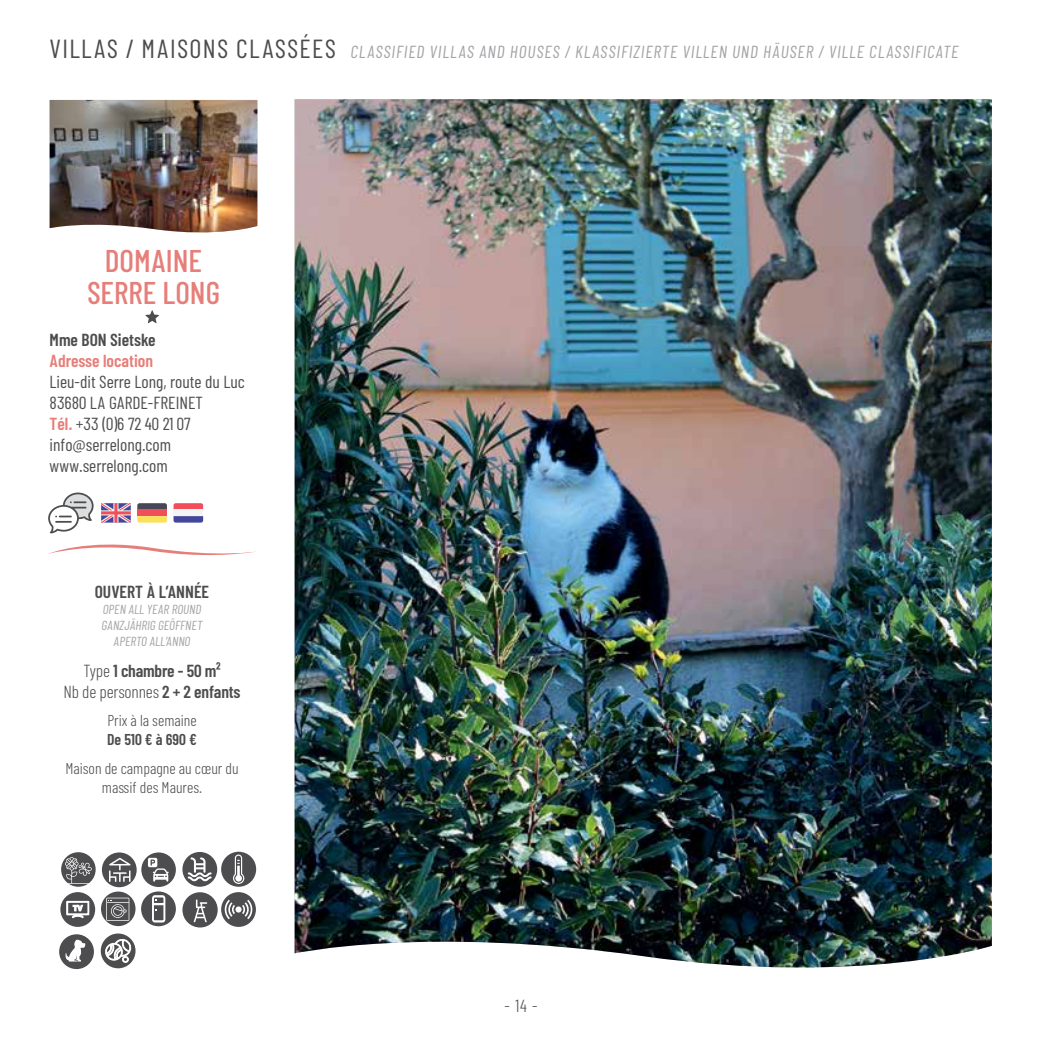
<style>
.page{position:relative;width:1042px;height:1042px;background:#fff}
.page>*{position:absolute;margin:0;border:0;box-sizing:border-box;transform-origin:0 0}
.t1{font:500 31.5px/31.5px "Barlow Condensed";color:#e67e79;text-align:center}
.t2{font:26.25px "Barlow Condensed";color:#4d4d4f}
.t3{font:17.5px/21px "Barlow Condensed";color:#4d4d4f}
.t4{font:italic 17.5px "Barlow Condensed";letter-spacing:.05em;color:#a2a4a7}
.t5{font:600 17.5px/21px "Barlow Condensed";color:#4d4d4f;text-align:center}
.t6{font:600 17.5px "Barlow Condensed";color:#e67e79}
.t7{font:300 17.5px "Barlow Condensed";color:#4d4d4f}
.t8{font:300 15.75px/18.9px "Barlow Condensed";color:#4d4d4f;text-align:center}
.t9{font:600 15.75px "Barlow Condensed";color:#4d4d4f}
.t10{font:italic 13.12px/15.8px "Barlow Condensed";color:#a2a4a7;text-align:center}
.s1{font-style:normal;font-size:26.25px;color:#4d4d4f}
.s2{font-weight:600;color:#e67e79}
.s3{font-weight:300}
</style>
<div class="page">
<img style="left:50px;top:100px;width:207px;height:133px">
<div style="left:182px;top:852px;width:35px;height:35px;background:#4d4d4f;border-radius:50%"></div>
<svg style="left:188px;top:857px;width:24px;height:24px"></svg>
<div style="left:221px;top:892px;width:35px;height:35px;background:#4d4d4f;border-radius:50%"></div>
<svg style="left:225px;top:900px;width:27px;height:19px"></svg>
<div style="left:60px;top:892px;width:35px;height:35px;background:#4d4d4f;border-radius:50%"></div>
<svg style="left:66px;top:900px;width:24px;height:19px"></svg>
<svg style="left:145px;top:310px;width:14px;height:13px"></svg>
<svg style="left:61px;top:852px;width:35px;height:35px"></svg>
<svg style="left:65px;top:857px;width:27px;height:27px"></svg>
<div style="left:102px;top:852px;width:35px;height:35px;background:#4d4d4f;border-radius:50%"></div>
<svg style="left:109px;top:858px;width:22px;height:24px"></svg>
<div style="left:221px;top:852px;width:35px;height:35px;background:#4d4d4f;border-radius:50%"></div>
<svg style="left:233px;top:854px;width:11px;height:30px"></svg>
<svg style="left:101px;top:891px;width:35px;height:35px"></svg>
<svg style="left:106px;top:897px;width:23px;height:24px"></svg>
<div style="left:141px;top:891px;width:35px;height:35px;background:#4d4d4f;border-radius:50%"></div>
<svg style="left:152px;top:895px;width:13px;height:27px"></svg>
<div style="left:59px;top:934px;width:35px;height:35px;background:#4d4d4f;border-radius:50%"></div>
<svg style="left:65px;top:939px;width:20px;height:22px"></svg>
<div style="left:182px;top:892px;width:36px;height:35px;background:#4d4d4f;border-radius:50%"></div>
<svg style="left:194px;top:899px;width:13px;height:23px"></svg>
<div style="left:141px;top:852px;width:35px;height:35px;background:#4d4d4f;border-radius:50%"></div>
<svg style="left:148px;top:858px;width:21px;height:23px"></svg>
<svg style="left:101px;top:933px;width:35px;height:35px"></svg>
<svg style="left:105px;top:939px;width:27px;height:23px"></svg>
<img style="left:295px;top:99px;width:697px;height:869px">
<svg style="left:48px;top:492px;width:208px;height:63px"></svg>
<div style="left:137px;top:510px;width:30px;height:6px;background:#f04e58"></div>
<h2 class="t2" style="left:50px;top:32px;width:12px">VILLA</h2>
<p class="t4" style="left:107px;top:40px;width:853px"><span class="s1">S / MAI SON S CLASSÉE S</span> CLASSIFIED VILLAS AND HOUSES / KLASSIFIZIERTE VILLEN UND HÄUSER / VILLE CLASSIFICATE</p>
<h1 class="t1" style="left:87px;top:244px;width:131px">DOMAINE<br>SERRE LONG</h1>
<p class="t5" style="left:50px;top:328px;width:108px">Mme BON Sietske</p>
<p class="t6" style="left:50px;top:349px;width:105px">Adresse location</p>
<p class="t3" style="left:50px;top:370px;width:197px">Lieu-dit Serre Long, route du Luc<br>83680 La Garde-Freinet<br><span class="s2">Tél.</span> +33 (0)6 72 40 21 07 info@serrelong.com www.serrelong.com</p>
<p class="t5" style="left:95px;top:581px;width:114px">OUVERT À l’année</p>
<p class="t10" style="left:102px;top:601px;width:102px">OPEN ALL YEAR ROUND<br>GANZJÄHRIG GEÖFFNET<br>APERTO ALL’ANNO</p>
<p class="t5" style="left:63px;top:659px;width:179px"><span class="s3">Type</span> 1 chambre - 50 m²<br><span class="s3">Nb de personnes</span> 2 + 2 enfants</p>
<p class="t8" style="left:107px;top:711px;width:91px">Prix à la semaine</p>
<p class="t9" style="left:107px;top:730px;width:91px">De 510 € à 690 €</p>
<p class="t8" style="left:65px;top:758px;width:175px">Maison de campagne au cœur du massif des Maures.</p>
<p class="t7" style="left:504px;top:994px;width:35px">- 14 -</p>
</div>
